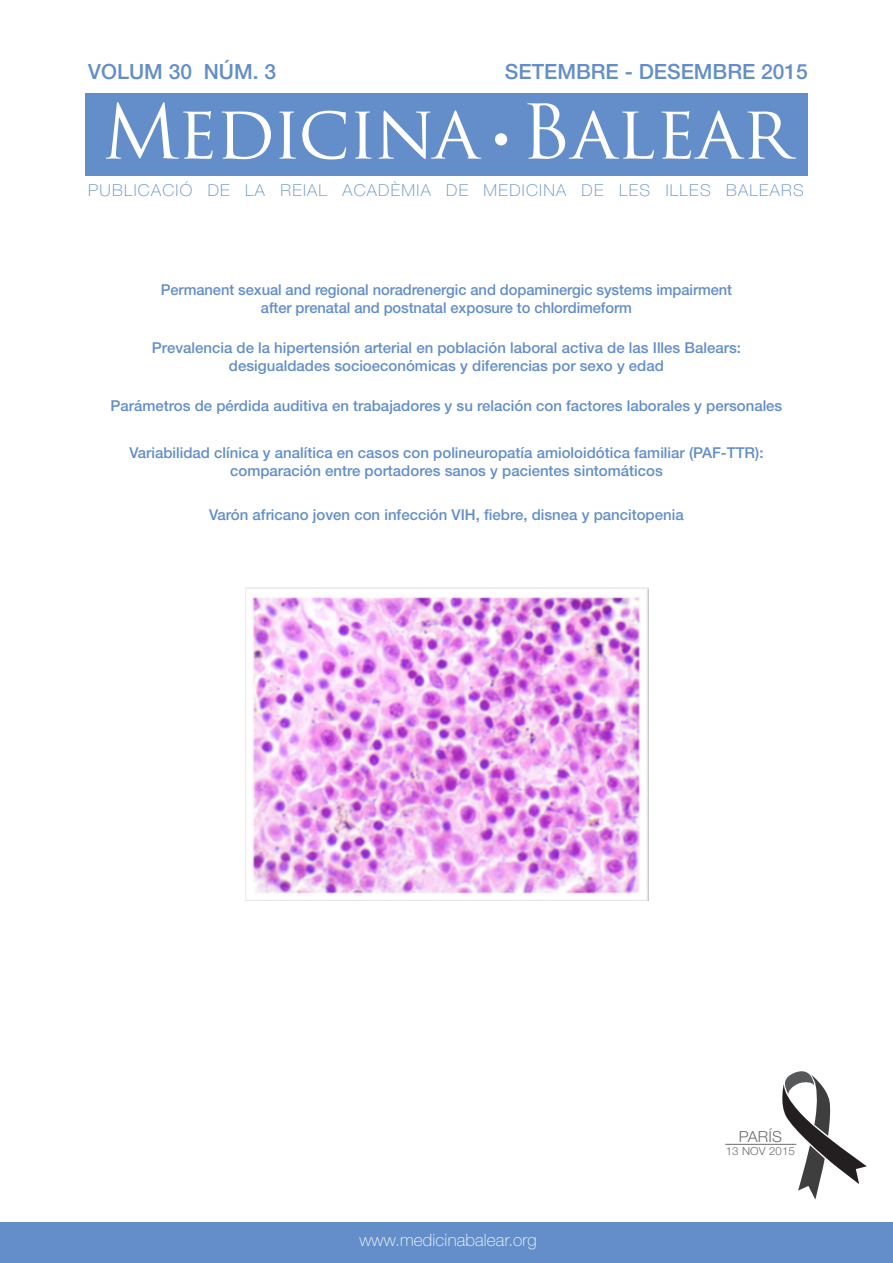
<style>
.page{position:relative;width:893px;height:1263px;background:#fff}
.page>*{position:absolute;margin:0;border:0;box-sizing:border-box;transform-origin:0 0}
.t1{font:73.35px "Trajan Pro";letter-spacing:-.025em;color:#fff}
.t2{font:500 21px "Helvetica Neue LT Std";color:#638ec9}
.t3{font:100 17.1px "Helvetica Neue LT Std";letter-spacing:.01em;color:#fff}
.t4{font:100 16.35px "Helvetica Neue LT Std";letter-spacing:.075em;color:#638ec9}
.t5{font:300 15.15px "Helvetica Neue LT Std";letter-spacing:.01em;color:#6c6d70}
.t6{font:500 15px/18px "Helvetica Neue LT Std";color:#638ec9;text-align:center}
.t7{font:300 11.1px "Helvetica Neue LT Std";letter-spacing:.01em;color:#6c6d70}
</style>
<div class="page">
<svg style="left:779px;top:1071px;width:88px;height:128px"></svg>
<div style="left:0;top:1222px;width:893px;height:41px;background:#638ec9"></div>
<div style="left:85px;top:93px;width:723px;height:82px;background:#638ec9"></div>
<div style="left:495px;top:133px;width:12px;height:12px;background:#fff;border-radius:50%"></div>
<img style="left:245px;top:588px;width:403px;height:313px">
<hr style="left:725px;top:1144px;width:71px;height:1px;background:#6c6d70">
<p class="t2" style="left:88px;top:59px;width:189px">VOLUM 30 NÚM. 3</p>
<p class="t2" style="left:505px;top:59px;width:305px">SETEMBRE - DESEMBRE 2015</p>
<p class="t1" style="left:102px;top:85px;width:690px">Medicina Balear</p>
<p class="t4" style="left:88px;top:181px;width:717px">PUBLICACIÓ DE LA REIAL ACADÈMIA DE MEDICINA DE LES ILLES BALEARS</p>
<p class="t6" style="left:161px;top:280px;width:573px">Permanent sexual and regional noradrenergic and dopaminergic systems impairment</p>
<p class="t6" style="left:261px;top:298px;width:373px">after prenatal and postnatal exposure to chlordimeform</p>
<p class="t6" style="left:152px;top:338px;width:590px">Prevalencia de la hipertensión arterial en población laboral activa de las Illes Balears:</p>
<p class="t6" style="left:229px;top:356px;width:436px">desigualdades socioeconómicas y diferencias por sexo y edad</p>
<p class="t6" style="left:111px;top:397px;width:673px">Parámetros de pérdida auditiva en trabajadores y su relación con factores laborales y personales</p>
<p class="t6" style="left:129px;top:443px;width:635px">Variabilidad clínica y analítica en casos con polineuropatía amioloidótica familiar (PAF-TTR): comparación entre portadores sanos y pacientes sintomáticos</p>
<p class="t6" style="left:209px;top:506px;width:476px">Varón africano joven con infección VIH, fiebre, disnea y pancitopenia</p>
<p class="t3" style="left:359px;top:1230px;width:179px">www.medicinabalear.org</p>
<p class="t5" style="left:739px;top:1127px;width:45px">PARÍS</p>
<p class="t7" style="left:726px;top:1144px;width:71px">13 NOV 2015</p>
</div>
